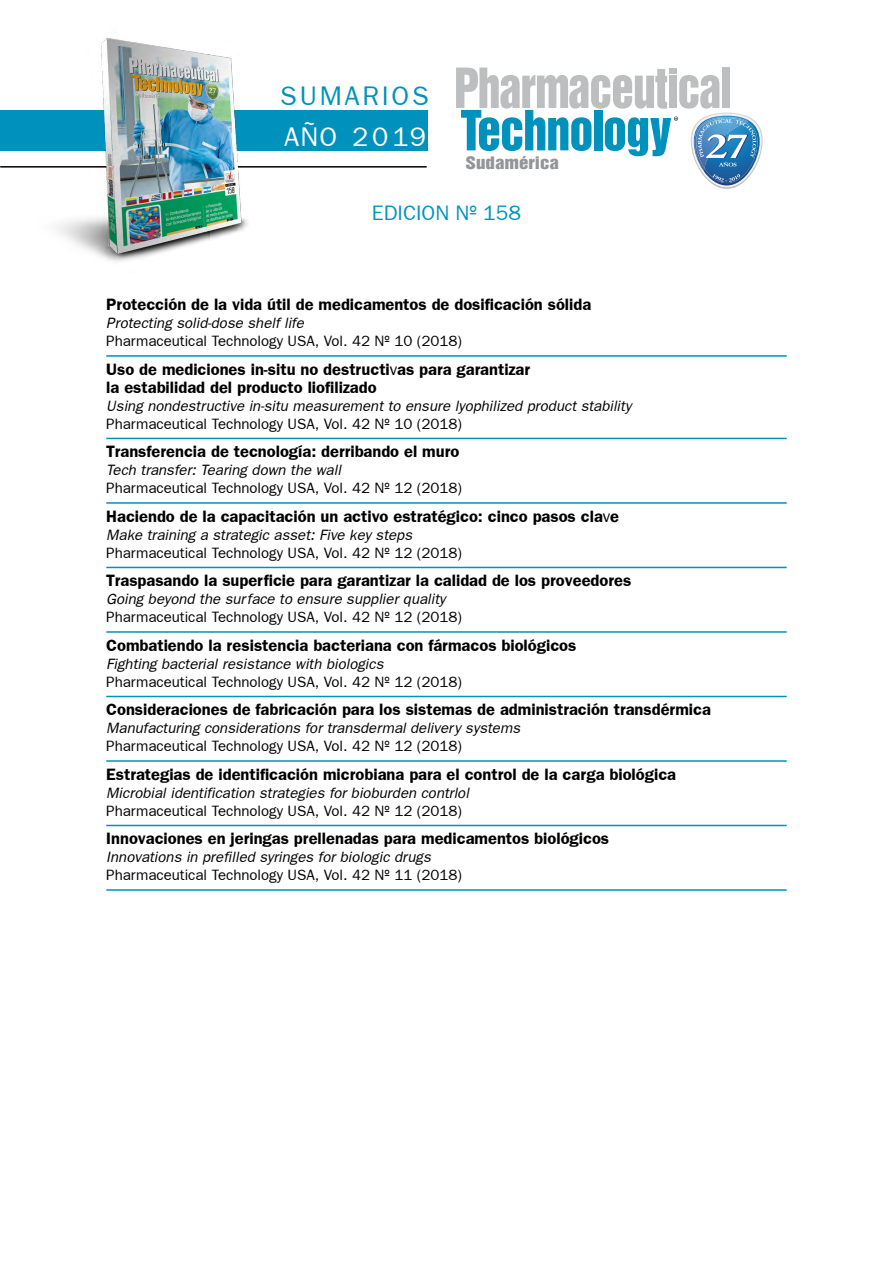
<style>
.page{position:relative;width:893px;height:1263px;background:#fff}
.page>*{position:absolute;margin:0;border:0;box-sizing:border-box;transform-origin:0 0}
.t1{font:27px "Frankfurt Gothic Plain";letter-spacing:.1em;color:#0092bd}
.t2{font:27px "Frankfurt Gothic Plain";letter-spacing:.095em;color:#fff}
.t3{font:21px "Frankfurt Gothic Plain";color:#0092bd}
.t4{font:700 16.5px/18px "Frankfurt Gothic";color:#000}
.t5{font:15.75px "Switzerland Inserat Plain";color:#939598;scale:1.2 1}
.t6{font:italic 15px "Frankfurt Gothic";color:#000}
.t7{font:15px "Frankfurt Gothic Plain";color:#000}
.s1{font-family:"Frankfurt Gothic Plain";font-weight:400}
</style>
<div class="page">
<div style="left:0;top:110px;width:427px;height:41px;background:#0092bd"></div>
<hr style="left:0;top:166px;width:427px;height:2px;background:#000">
<svg style="left:456px;top:68px;width:307px;height:121px"></svg>
<img style="left:26px;top:38px;width:238px;height:224px">
<hr style="left:106px;top:355px;width:681px;height:2px;background:#0092bd">
<hr style="left:106px;top:438px;width:681px;height:1px;background:#0092bd">
<hr style="left:106px;top:502px;width:681px;height:2px;background:#0092bd">
<hr style="left:106px;top:567px;width:681px;height:1px;background:#0092bd">
<hr style="left:106px;top:631px;width:681px;height:2px;background:#0092bd">
<hr style="left:106px;top:696px;width:681px;height:1px;background:#0092bd">
<hr style="left:106px;top:760px;width:681px;height:2px;background:#0092bd">
<hr style="left:106px;top:825px;width:681px;height:1px;background:#0092bd">
<hr style="left:106px;top:889px;width:681px;height:2px;background:#0092bd">
<h1 class="t1" style="left:280px;top:80px;width:148px">Sumarios</h1>
<h1 class="t2" style="left:284px;top:122px;width:143px">AÑO 2019</h1>
<p class="t5" style="left:466px;top:153px;width:79px">Sudamérica</p>
<p class="t3" style="left:372px;top:201px;width:151px">EDICION Nº 158</p>
<p class="t4" style="left:106px;top:295px;width:486px">Protección de la vida útil de medicamentos de dosificación sólida</p>
<p class="t6" style="left:106px;top:314px;width:199px">Protecting solid-dose shelf life</p>
<p class="t7" style="left:106px;top:332px;width:357px">Pharmaceutical Technology USA, Vol. 42 Nº 10 (2018)</p>
<p class="t4" style="left:106px;top:360px;width:425px">Uso de mediciones in-situ no destructi<span class="s1">v</span>as para garantizar la estabilidad del producto liofilizado</p>
<p class="t6" style="left:106px;top:397px;width:527px">Using nondestructive in-situ measurement to ensure lyophilized product stability</p>
<p class="t7" style="left:106px;top:415px;width:357px">Pharmaceutical Technology USA, Vol. 42 Nº 10 (2018)</p>
<p class="t4" style="left:106px;top:442px;width:355px">Transferencia de tecnología: derribando el muro</p>
<p class="t6" style="left:106px;top:461px;width:236px">Tech transfer: Tearing down the wall</p>
<p class="t7" style="left:106px;top:479px;width:357px">Pharmaceutical Technology USA, Vol. 42 Nº 12 (2018)</p>
<p class="t4" style="left:106px;top:507px;width:514px">Haciendo de la capacitación un activo estratégico: cinco pasos cla<span class="s1">v</span>e</p>
<p class="t6" style="left:106px;top:526px;width:307px">Make training a strategic asset: Five key steps</p>
<p class="t7" style="left:106px;top:544px;width:357px">Pharmaceutical Technology USA, Vol. 42 Nº 12 (2018)</p>
<p class="t4" style="left:106px;top:571px;width:527px">Traspasando la superficie para garantizar la calidad de los proveedores</p>
<p class="t6" style="left:106px;top:590px;width:341px">Going beyond the surface to ensure supplier quality</p>
<p class="t7" style="left:106px;top:608px;width:357px">Pharmaceutical Technology USA, Vol. 42 Nº 12 (2018)</p>
<p class="t4" style="left:106px;top:636px;width:472px">Combatiendo la resistencia bacteriana con fármacos biológicos</p>
<p class="t6" style="left:106px;top:655px;width:279px">Fighting bacterial resistance with biologics</p>
<p class="t7" style="left:106px;top:673px;width:357px">Pharmaceutical Technology USA, Vol. 42 Nº 12 (2018)</p>
<p class="t4" style="left:106px;top:700px;width:606px">Consideraciones de fabricación para los sistemas de administración transdérmica</p>
<p class="t6" style="left:106px;top:719px;width:415px">Manufacturing considerations for transdermal delivery systems</p>
<p class="t7" style="left:106px;top:737px;width:357px">Pharmaceutical Technology USA, Vol. 42 Nº 12 (2018)</p>
<p class="t4" style="left:106px;top:765px;width:571px">Estrategias de identificación microbiana para el control de la carga biológica</p>
<p class="t6" style="left:106px;top:784px;width:364px">Microbial identification strategies for bioburden contrlol</p>
<p class="t7" style="left:106px;top:802px;width:357px">Pharmaceutical Technology USA, Vol. 42 Nº 12 (2018)</p>
<p class="t4" style="left:106px;top:829px;width:504px">Innovaciones en jeringas prellenadas para medicamentos biológicos</p>
<p class="t6" style="left:106px;top:848px;width:326px">Innovations in prefilled syringes for biologic drugs</p>
<p class="t7" style="left:106px;top:866px;width:357px">Pharmaceutical Technology USA, Vol. 42 Nº 11 (2018)</p>
</div>
